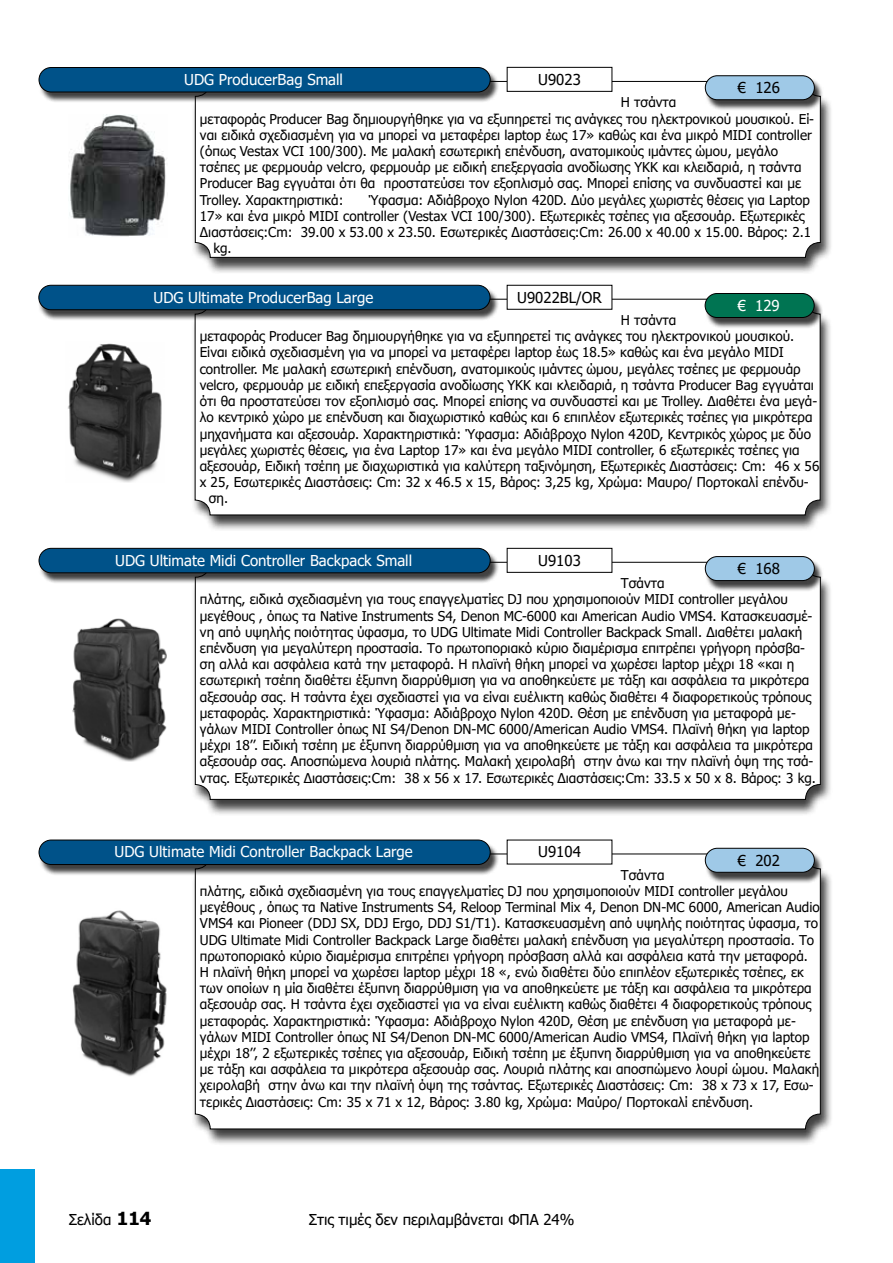
<style>
.page{position:relative;width:893px;height:1263px;background:#fff}
.page>*{position:absolute;margin:0;border:0;box-sizing:border-box;transform-origin:0 0}
.t1{font:15px "Tahoma";color:#fff}
.t2{font:15px "Tahoma";color:#000}
.t3{font:13.5px/16.2px "Tahoma";color:#000}
.s1{font-weight:700;font-size:18px}
</style>
<div class="page">
<div style="left:0;top:1169px;width:34px;height:94px;background:#009ee0"></div>
<div style="left:191px;top:81px;width:642px;height:193px;background:#000;opacity:.75"></div>
<div style="left:195px;top:81px;width:625px;height:176px;background:#fff;border-radius:15px"></div>
<div style="left:705px;top:77px;width:118px;height:34px;background:#000;opacity:.75"></div>
<div style="left:705px;top:76px;width:109px;height:24px;background:#9fc9e7;border-radius:12px"></div>
<div style="left:705px;top:75px;width:110px;height:25px;border:1px solid #000;border-radius:12px"></div>
<img style="left:69px;top:114px;width:97px;height:123px">
<div style="left:39px;top:69px;width:460px;height:35px;background:#000;opacity:.75"></div>
<div style="left:39px;top:67px;width:451px;height:25px;background:#005289;border-radius:12px"></div>
<div style="left:39px;top:67px;width:452px;height:25px;border:1px solid #000;border-radius:12px"></div>
<div style="left:507px;top:67px;width:105px;height:25px;border:1px solid #000"></div>
<div style="left:191px;top:299px;width:642px;height:233px;background:#000;opacity:.75"></div>
<div style="left:195px;top:299px;width:625px;height:216px;background:#fff;border-radius:15px"></div>
<div style="left:705px;top:295px;width:118px;height:34px;background:#000;opacity:.75"></div>
<div style="left:705px;top:293px;width:109px;height:24px;background:#007452;border-radius:12px"></div>
<div style="left:705px;top:293px;width:109px;height:25px;border:1px solid #000;border-radius:12px"></div>
<img style="left:68px;top:343px;width:94px;height:140px">
<div style="left:38px;top:287px;width:461px;height:34px;background:#000;opacity:.75"></div>
<div style="left:39px;top:285px;width:451px;height:25px;background:#005289;border-radius:12px"></div>
<div style="left:38px;top:285px;width:452px;height:25px;border:1px solid #000;border-radius:12px"></div>
<div style="left:507px;top:285px;width:105px;height:25px;border:1px solid #000"></div>
<div style="left:191px;top:562px;width:642px;height:255px;background:#000;opacity:.75"></div>
<div style="left:195px;top:562px;width:625px;height:237px;background:#fff;border-radius:15px"></div>
<div style="left:705px;top:558px;width:118px;height:34px;background:#000;opacity:.75"></div>
<div style="left:705px;top:557px;width:109px;height:24px;background:#9fc9e7;border-radius:12px"></div>
<div style="left:705px;top:556px;width:110px;height:25px;border:1px solid #000;border-radius:12px"></div>
<img style="left:72px;top:618px;width:95px;height:144px">
<div style="left:39px;top:550px;width:460px;height:34px;background:#000;opacity:.75"></div>
<div style="left:39px;top:548px;width:451px;height:25px;background:#005289;border-radius:12px"></div>
<div style="left:39px;top:548px;width:452px;height:25px;border:1px solid #000;border-radius:12px"></div>
<div style="left:507px;top:548px;width:105px;height:25px;border:1px solid #000"></div>
<div style="left:191px;top:854px;width:642px;height:292px;background:#000;opacity:.75"></div>
<div style="left:195px;top:854px;width:625px;height:275px;background:#fff;border-radius:15px"></div>
<div style="left:705px;top:850px;width:118px;height:34px;background:#000;opacity:.75"></div>
<div style="left:705px;top:848px;width:109px;height:24px;background:#9fc9e7;border-radius:12px"></div>
<div style="left:705px;top:848px;width:110px;height:25px;border:1px solid #000;border-radius:12px"></div>
<img style="left:72px;top:910px;width:95px;height:167px">
<div style="left:39px;top:841px;width:460px;height:35px;background:#000;opacity:.75"></div>
<div style="left:39px;top:840px;width:451px;height:24px;background:#005289;border-radius:12px"></div>
<div style="left:39px;top:840px;width:452px;height:25px;border:1px solid #000;border-radius:12px"></div>
<p class="t1" style="left:184px;top:69px;width:160px">UDG ProducerBag Small</p>
<p class="t2" style="left:538px;top:69px;width:44px">U9023</p>
<p class="t2" style="left:738px;top:78px;width:44px">€ 126</p>
<p class="t3" style="left:200px;top:95px;width:616px;text-indent:421px">H τσάντα<br>μεταφοράς Producer Bag δημιουργήθηκε για να εξυπηρετεί τις ανάγκες του ηλεκτρονικού μουσικού. Εί&shy;ναι ειδικά σχεδιασμένη για να μπορεί να μεταφέρει laptop έως 17» καθώς και ένα μικρό MIDI controller (όπως Vestax VCI 100/300). Με μαλακή εσωτερική επένδυση, ανατομικούς ιμάντες ώμου, μεγάλο τσέπες με φερμουάρ velcro, φερμουάρ με ειδική επεξεργασία ανοδίωσης ΥΚΚ και κλειδαριά, η τσάντα Producer Bag εγγυάται ότι θα προστατεύσει τον εξοπλισμό σας. Μπορεί επίσης να συνδυαστεί και με Trolley. Χαρακτηριστικά:</p>
<p class="t3" style="left:369px;top:192px;width:442px">Ύφασμα: Αδιάβροχο Nylon 420D. Δύο μεγάλες χωριστές θέσεις για Laptop</p>
<p class="t3" style="left:200px;top:208px;width:606px">17» και ένα μικρό MIDI controller (Vestax VCI 100/300). Εξωτερικές τσέπες για αξεσουάρ. Εξωτερικές</p>
<p class="t3" style="left:200px;top:225px;width:613px">Διαστάσεις:Cm: 39.00 x 53.00 x 23.50. Εσωτερικές Διαστάσεις:Cm: 26.00 x 40.00 x 15.00. Βάρος: 2.1</p>
<p class="t3" style="left:213px;top:241px;width:20px">kg.</p>
<p class="t1" style="left:154px;top:287px;width:221px">UDG Ultimate ProducerBag Large</p>
<p class="t2" style="left:517px;top:287px;width:86px">U9022BL/OR</p>
<p class="t1" style="left:738px;top:295px;width:44px">€ 129</p>
<p class="t3" style="left:621px;top:313px;width:57px">H τσάντα</p>
<p class="t3" style="left:200px;top:329px;width:596px">μεταφοράς Producer Bag δημιουργήθηκε για να εξυπηρετεί τις ανάγκες του ηλεκτρονικού μουσικού.</p>
<p class="t3" style="left:200px;top:345px;width:586px">Είναι ειδικά σχεδιασμένη για να μπορεί να μεταφέρει laptop έως 18.5» καθώς και ένα μεγάλο MIDI</p>
<p class="t3" style="left:200px;top:361px;width:602px">controller. Με μαλακή εσωτερική επένδυση, ανατομικούς ιμάντες ώμου, μεγάλες τσέπες με φερμουάρ</p>
<p class="t3" style="left:200px;top:378px;width:616px">velcro, φερμουάρ με ειδική επεξεργασία ανοδίωσης ΥΚΚ και κλειδαριά, η τσάντα Producer Bag εγγυάται</p>
<p class="t3" style="left:200px;top:394px;width:619px">ότι θα προστατεύσει τον εξοπλισμό σας. Μπορεί επίσης να συνδυαστεί και με Trolley. Διαθέτει ένα μεγά-</p>
<p class="t3" style="left:200px;top:410px;width:614px">λο κεντρικό χώρο με επένδυση και διαχωριστικό καθώς και 6 επιπλέον εξωτερικές τσέπες για μικρότερα</p>
<p class="t3" style="left:200px;top:426px;width:613px">μηχανήματα και αξεσουάρ. Χαρακτηριστικά: Ύφασμα: Αδιάβροχο Nylon 420D, Κεντρικός χώρος με δύο</p>
<p class="t3" style="left:200px;top:442px;width:601px">μεγάλες χωριστές θέσεις, για ένα Laptop 17» και ένα μεγάλο MIDI controller, 6 εξωτερικές τσέπες για</p>
<p class="t3" style="left:200px;top:459px;width:621px">αξεσουάρ, Ειδική τσέπη με διαχωριστικά για καλύτερη ταξινόμηση, Εξωτερικές Διαστάσεις: Cm: 46 x 56</p>
<p class="t3" style="left:200px;top:475px;width:610px">x 25, Εσωτερικές Διαστάσεις: Cm: 32 x 46.5 x 15, Βάρος: 3,25 kg, Χρώμα: Μαυρο/ Πορτοκαλί επένδυ-</p>
<p class="t3" style="left:209px;top:491px;width:21px">ση.</p>
<p class="t1" style="left:115px;top:550px;width:298px">UDG Ultimate Midi Controller Backpack Small</p>
<p class="t2" style="left:538px;top:550px;width:44px">U9103</p>
<p class="t2" style="left:738px;top:558px;width:44px">€ 168</p>
<p class="t3" style="left:200px;top:576px;width:618px;text-indent:421px">Tσάντα<br>πλάτης, ειδικά σχεδιασμένη για τους επαγγελματίες DJ που χρησιμοποιούν MIDI controller μεγάλου μεγέθους , όπως τα Native Instruments S4, Denon MC-6000 και American Audio VMS4. Κατασκευασμέ&shy;νη από υψηλής ποιότητας ύφασμα, το UDG Ultimate Midi Controller Backpack Small. Διαθέτει μαλακή επένδυση για μεγαλύτερη προστασία. Το πρωτοποριακό κύριο διαμέρισμα επιτρέπει γρήγορη πρόσβα&shy;ση αλλά και ασφάλεια κατά την μεταφορά. Η πλαϊνή θήκη μπορεί να χωρέσει laptop μέχρι 18 «και η εσωτερική τσέπη διαθέτει έξυπνη διαρρύθμιση για να αποθηκεύετε με τάξη και ασφάλεια τα μικρότερα αξεσουάρ σας. Η τσάντα έχει σχεδιαστεί για να είναι ευέλικτη καθώς διαθέτει 4 διαφορετικούς τρόπους μεταφοράς. Χαρακτηριστικά: Ύφασμα: Αδιάβροχο Nylon 420D. Θέση με επένδυση για μεταφορά με&shy;γάλων MIDI Controller όπως NI S4/Denon DN-MC 6000/American Audio VMS4. Πλαϊνή θήκη για laptop μέχρι 18’’. Ειδική τσέπη με έξυπνη διαρρύθμιση για να αποθηκεύετε με τάξη και ασφάλεια τα μικρότερα αξεσουάρ σας. Αποσπώμενα λουριά πλάτης. Μαλακή χειρολαβή στην άνω και την πλαϊνή όψη της τσά&shy;ντας. Εξωτερικές Διαστάσεις:Cm: 38 x 56 x 17. Εσωτερικές Διαστάσεις:Cm: 33.5 x 50 x 8. Βάρος: 3 kg.</p>
<p class="t1" style="left:115px;top:842px;width:300px">UDG Ultimate Midi Controller Backpack Large</p>
<p class="t2" style="left:538px;top:842px;width:44px">U9104</p>
<p class="t2" style="left:738px;top:850px;width:44px">€ 202</p>
<p class="t3" style="left:200px;top:868px;width:621px;text-indent:421px">Τσάντα<br>πλάτης, ειδικά σχεδιασμένη για τους επαγγελματίες DJ που χρησιμοποιούν MIDI controller μεγάλου μεγέθους , όπως τα Native Instruments S4, Reloop Terminal Mix 4, Denon DN-MC 6000, American Audio VMS4 και Pioneer (DDJ SX, DDJ Ergo, DDJ S1/T1). Κατασκευασμένη από υψηλής ποιότητας ύφασμα, το UDG Ultimate Midi Controller Backpack Large διαθέτει μαλακή επένδυση για μεγαλύτερη προστασία. Το πρωτοποριακό κύριο διαμέρισμα επιτρέπει γρήγορη πρόσβαση αλλά και ασφάλεια κατά την μεταφορά.<br>Η πλαϊνή θήκη μπορεί να χωρέσει laptop μέχρι 18 «, ενώ διαθέτει δύο επιπλέον εξωτερικές τσέπες, εκ των οποίων η μία διαθέτει έξυπνη διαρρύθμιση για να αποθηκεύετε με τάξη και ασφάλεια τα μικρότερα αξεσουάρ σας. Η τσάντα έχει σχεδιαστεί για να είναι ευέλικτη καθώς διαθέτει 4 διαφορετικούς τρόπους μεταφοράς. Χαρακτηριστικά: Ύφασμα: Αδιάβροχο Nylon 420D, Θέση με επένδυση για μεταφορά με&shy;γάλων MIDI Controller όπως NI S4/Denon DN-MC 6000/American Audio VMS4, Πλαϊνή θήκη για laptop μέχρι 18’’, 2 εξωτερικές τσέπες για αξεσουάρ, Ειδική τσέπη με έξυπνη διαρρύθμιση για να αποθηκεύετε με τάξη και ασφάλεια τα μικρότερα αξεσουάρ σας. Λουριά πλάτης και αποσπώμενο λουρί ώμου. Μαλακή χειρολαβή στην άνω και την πλαϊνή όψη της τσάντας. Εξωτερικές Διαστάσεις: Cm: 38 x 73 x 17, Εσω&shy;τερικές Διαστάσεις: Cm: 35 x 71 x 12, Βάρος: 3.80 kg, Χρώμα: Μαύρο/ Πορτοκαλί επένδυση.</p>
<p class="t2" style="left:69px;top:1209px;width:84px">Σελίδα <span class="s1">114</span></p>
<p class="t2" style="left:309px;top:1209px;width:267px">Στις τιμές δεν περιλαμβάνεται ΦΠΑ 24%</p>
</div>
